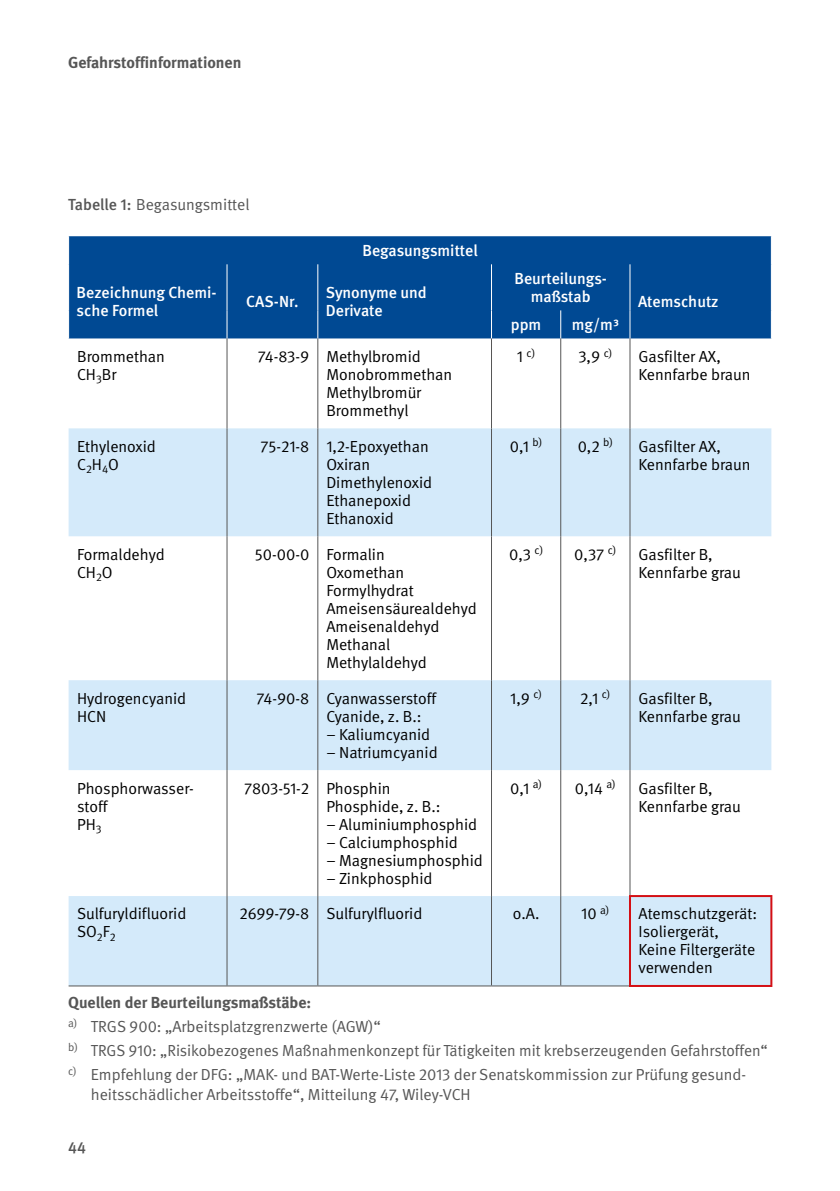
<style>
.page{position:relative;width:840px;height:1191px;background:#fff}
.page>*{position:absolute;margin:0;border:0;box-sizing:border-box;transform-origin:0 0}
.TI{font:16px/18px "DGUV Meta";color:#000}
.FN_ff{font:16px/20px "DGUV Meta";color:#565656}
.TK{font:500 16px/18px "DGUV Meta";color:#fff}
.FN_ff-2{font:700 16px "DGUV Meta";color:#565656}
.BU{font:16px "DGUV Meta";color:#565656}
.t1{font:500 16px "DGUV Meta";color:#565656}
.TI-2{font:11.2px "DGUV Meta";color:#000}
.s1{font-weight:500}
.s2{font-size:16px}
</style>
<div class="page">
<div style="left:69px;top:236px;width:701px;height:102px;background:#004993"></div>
<svg style="left:69px;top:428px;width:702px;height:557px;fill:#d4eafa"></svg>
<svg style="left:68px;top:236px;width:1px;height:28px"></svg>
<svg style="left:770px;top:236px;width:1px;height:28px"></svg>
<hr style="left:226px;top:264px;width:1px;height:46px;background:#fff">
<hr style="left:317px;top:264px;width:1px;height:46px;background:#fff">
<hr style="left:490px;top:264px;width:1px;height:46px;background:#fff">
<hr style="left:629px;top:264px;width:1px;height:46px;background:#fff">
<svg style="left:68px;top:310px;width:1px;height:28px"></svg>
<svg style="left:226px;top:310px;width:1px;height:28px"></svg>
<svg style="left:317px;top:310px;width:1px;height:28px"></svg>
<svg style="left:490px;top:310px;width:1px;height:28px"></svg>
<svg style="left:560px;top:310px;width:1px;height:28px"></svg>
<svg style="left:629px;top:310px;width:1px;height:28px"></svg>
<svg style="left:770px;top:310px;width:1px;height:28px"></svg>
<hr style="left:226px;top:338px;width:1px;height:90px;background:#565656">
<hr style="left:317px;top:338px;width:1px;height:90px;background:#565656">
<hr style="left:490px;top:338px;width:1px;height:90px;background:#565656">
<hr style="left:560px;top:338px;width:1px;height:90px;background:#565656">
<hr style="left:629px;top:338px;width:1px;height:90px;background:#565656">
<hr style="left:226px;top:428px;width:1px;height:108px;background:#565656">
<hr style="left:317px;top:428px;width:1px;height:108px;background:#565656">
<hr style="left:490px;top:428px;width:1px;height:108px;background:#565656">
<hr style="left:560px;top:428px;width:1px;height:108px;background:#565656">
<hr style="left:629px;top:428px;width:1px;height:108px;background:#565656">
<hr style="left:226px;top:536px;width:1px;height:144px;background:#565656">
<hr style="left:317px;top:536px;width:1px;height:144px;background:#565656">
<hr style="left:490px;top:536px;width:1px;height:144px;background:#565656">
<hr style="left:560px;top:536px;width:1px;height:144px;background:#565656">
<hr style="left:629px;top:536px;width:1px;height:144px;background:#565656">
<hr style="left:226px;top:680px;width:1px;height:90px;background:#565656">
<hr style="left:317px;top:680px;width:1px;height:90px;background:#565656">
<hr style="left:490px;top:680px;width:1px;height:90px;background:#565656">
<hr style="left:560px;top:680px;width:1px;height:90px;background:#565656">
<hr style="left:629px;top:680px;width:1px;height:90px;background:#565656">
<hr style="left:226px;top:770px;width:1px;height:126px;background:#565656">
<hr style="left:317px;top:770px;width:1px;height:126px;background:#565656">
<hr style="left:490px;top:770px;width:1px;height:126px;background:#565656">
<hr style="left:560px;top:770px;width:1px;height:126px;background:#565656">
<hr style="left:629px;top:770px;width:1px;height:125px;background:#565656">
<hr style="left:226px;top:896px;width:1px;height:89px;background:#565656">
<hr style="left:317px;top:896px;width:1px;height:89px;background:#565656">
<hr style="left:490px;top:896px;width:1px;height:89px;background:#565656">
<hr style="left:560px;top:896px;width:1px;height:89px;background:#565656">
<hr style="left:69px;top:985px;width:158px;height:1px;background:#565656">
<hr style="left:227px;top:985px;width:90px;height:1px;background:#565656">
<hr style="left:317px;top:985px;width:174px;height:1px;background:#565656">
<hr style="left:491px;top:985px;width:69px;height:1px;background:#565656">
<hr style="left:560px;top:985px;width:68px;height:1px;background:#565656">
<hr style="left:628px;top:895px;width:144px;height:2px;background:#d40f14">
<hr style="left:628px;top:897px;width:2px;height:88px;background:#d40f14">
<hr style="left:770px;top:897px;width:2px;height:88px;background:#d40f14">
<hr style="left:628px;top:985px;width:144px;height:2px;background:#d40f14">
<p class="FN_ff-2" style="left:68px;top:53px;width:175px">Gefahrstoffinformationen</p>
<p class="BU" style="left:68px;top:195px;width:183px"><span class="s1">Tabelle 1:</span> Begasungsmittel</p>
<p class="TK" style="left:362px;top:242px;width:117px">Begasungsmittel</p>
<p class="TK" style="left:77px;top:284px;width:141px">Bezeichnung Chemi&shy;sche Formel</p>
<p class="TK" style="left:246px;top:293px;width:54px">CAS-Nr.</p>
<p class="TK" style="left:325px;top:284px;width:102px">Synonyme und<br>Derivate</p>
<p class="TK" style="left:514px;top:270px;width:94px;text-align:center">Beurteilungs&shy;maßstab</p>
<p class="TK" style="left:510px;top:316px;width:32px">ppm</p>
<p class="TK" style="left:571px;top:316px;width:49px">mg/m³</p>
<p class="TK" style="left:637px;top:293px;width:82px">Atemschutz</p>
<p class="TI" style="left:77px;top:348px;width:89px">Brommethan</p>
<p class="TI" style="left:77px;top:366px;width:41px">CH<sub>3</sub>Br</p>
<p class="TI" style="left:258px;top:348px;width:53px">74-83-9</p>
<p class="TI" style="left:326px;top:348px;width:96px">Methylbromid</p>
<p class="TI" style="left:326px;top:366px;width:127px">Monobrommethan</p>
<p class="TI" style="left:326px;top:384px;width:96px">Methylbromür</p>
<p class="TI" style="left:326px;top:402px;width:84px">Brommethyl</p>
<p class="TI-2" style="left:516px;top:346px;width:20px"><span class="s2">1</span> c)</p>
<p class="TI" style="left:578px;top:348px;width:35px">3,9 <sup>c)</sup></p>
<p class="TI" style="left:638px;top:348px;width:113px">Gasfilter AX,<br>Kennfarbe braun</p>
<p class="TI" style="left:77px;top:437px;width:80px">Ethylenoxid</p>
<p class="TI" style="left:77px;top:455px;width:43px">C<sub>2</sub>H<sub>4</sub>O</p>
<p class="TI" style="left:260px;top:437px;width:50px">75-21-8</p>
<p class="TI" style="left:326px;top:437px;width:104px">1,2-Epoxyethan</p>
<p class="TI" style="left:326px;top:455px;width:45px">Oxiran</p>
<p class="TI" style="left:326px;top:473px;width:107px">Dimethylenoxid</p>
<p class="TI" style="left:326px;top:491px;width:86px">Ethanepoxid</p>
<p class="TI" style="left:326px;top:509px;width:69px">Ethanoxid</p>
<p class="TI" style="left:509px;top:437px;width:34px">0,1 <sup>b)</sup></p>
<p class="TI" style="left:577px;top:437px;width:37px">0,2 <sup>b)</sup></p>
<p class="TI" style="left:638px;top:437px;width:113px">Gasfilter AX,<br>Kennfarbe braun</p>
<p class="TI" style="left:77px;top:545px;width:89px">Formaldehyd</p>
<p class="TI" style="left:77px;top:563px;width:37px">CH<sub>2</sub>O</p>
<p class="TI" style="left:255px;top:545px;width:56px">50-00-0</p>
<p class="TI" style="left:326px;top:545px;width:60px">Formalin</p>
<p class="TI" style="left:326px;top:563px;width:79px">Oxomethan</p>
<p class="TI" style="left:326px;top:581px;width:89px">Formylhydrat</p>
<p class="TI" style="left:326px;top:599px;width:152px">Ameisensäurealdehyd</p>
<p class="TI" style="left:326px;top:617px;width:114px">Ameisenaldehyd</p>
<p class="TI" style="left:326px;top:635px;width:65px">Methanal</p>
<p class="TI" style="left:326px;top:653px;width:102px">Methylaldehyd</p>
<p class="TI" style="left:508px;top:545px;width:36px">0,3 <sup>c)</sup></p>
<p class="TI" style="left:574px;top:545px;width:44px">0,37 <sup>c)</sup></p>
<p class="TI" style="left:638px;top:545px;width:104px">Gasfilter B,<br>Kennfarbe grau</p>
<p class="TI" style="left:77px;top:689px;width:111px">Hydrogencyanid</p>
<p class="TI" style="left:77px;top:707px;width:31px">HCN</p>
<p class="TI" style="left:256px;top:689px;width:54px">74-90-8</p>
<p class="TI" style="left:326px;top:689px;width:111px">Cyanwasserstoff</p>
<p class="TI" style="left:326px;top:707px;width:97px">Cyanide, z. B.:</p>
<p class="TI" style="left:326px;top:725px;width:105px">– Kaliumcyanid</p>
<p class="TI" style="left:326px;top:743px;width:113px">– Natriumcyanid</p>
<p class="TI" style="left:510px;top:689px;width:33px">1,9 <sup>c)</sup></p>
<p class="TI" style="left:580px;top:689px;width:32px">2,1 <sup>c)</sup></p>
<p class="TI" style="left:638px;top:689px;width:104px">Gasfilter B,<br>Kennfarbe grau</p>
<p class="TI" style="left:77px;top:779px;width:118px">Phosphorwasser&shy;stoff</p>
<p class="TI" style="left:77px;top:815px;width:26px">PH<sub>3</sub></p>
<p class="TI" style="left:244px;top:779px;width:67px">7803-51-2</p>
<p class="TI" style="left:326px;top:779px;width:66px">Phosphin</p>
<p class="TI" style="left:326px;top:797px;width:116px">Phosphide, z. B.:</p>
<p class="TI" style="left:326px;top:815px;width:152px">– Aluminiumphosphid</p>
<p class="TI" style="left:326px;top:833px;width:133px">– Calciumphosphid</p>
<p class="TI" style="left:326px;top:851px;width:158px">– Magnesiumphosphid</p>
<p class="TI" style="left:326px;top:869px;width:108px">– Zinkphosphid</p>
<p class="TI" style="left:510px;top:779px;width:33px">0,1 <sup>a)</sup></p>
<p class="TI" style="left:574px;top:779px;width:42px">0,14 <sup>a)</sup></p>
<p class="TI" style="left:638px;top:779px;width:104px">Gasfilter B,<br>Kennfarbe grau</p>
<p class="TI" style="left:239px;top:905px;width:71px">2699-79-8</p>
<p class="TI" style="left:326px;top:905px;width:98px">Sulfurylfluorid</p>
<p class="TI" style="left:512px;top:905px;width:28px">o.A.</p>
<p class="TI" style="left:581px;top:905px;width:30px">10 <sup>a)</sup></p>
<p class="TI" style="left:638px;top:905px;width:120px">Atemschutzgerät:<br>Isoliergerät,</p>
<p class="TI" style="left:638px;top:941px;width:118px">Keine Filtergeräte verwenden</p>
<p class="FN_ff-2" style="left:68px;top:993px;width:244px">Quellen der Beurteilungsmaßstäbe:</p>
<p class="FN_ff" style="left:68px;top:1017px;width:314px"><sup>a)</sup> TRGS 900: „Arbeitsplatzgrenzwerte (AGW)“</p>
<p class="FN_ff" style="left:68px;top:1041px;width:700px"><sup>b)</sup> TRGS 910: „Risikobezogenes Maßnahmenkonzept für Tätigkeiten mit krebserzeugenden Gefahrstoffen“</p>
<p class="FN_ff" style="left:91px;top:1065px;width:656px;text-indent:-23px"><sup>c)</sup> Empfehlung der DFG: „MAK- und BAT-Werte-Liste 2013 der Senatskommission zur Prüfung gesund&shy;heitsschädlicher Arbeitsstoffe“, Mitteilung 47, Wiley-VCH</p>
<p class="TI" style="left:77px;top:905px;width:111px">Sulfuryldifluorid</p>
<p class="TI" style="left:77px;top:923px;width:40px">SO<sub>2</sub>F<sub>2</sub></p>
<p class="t1" style="left:68px;top:1137px;width:19px">44</p>
</div>
